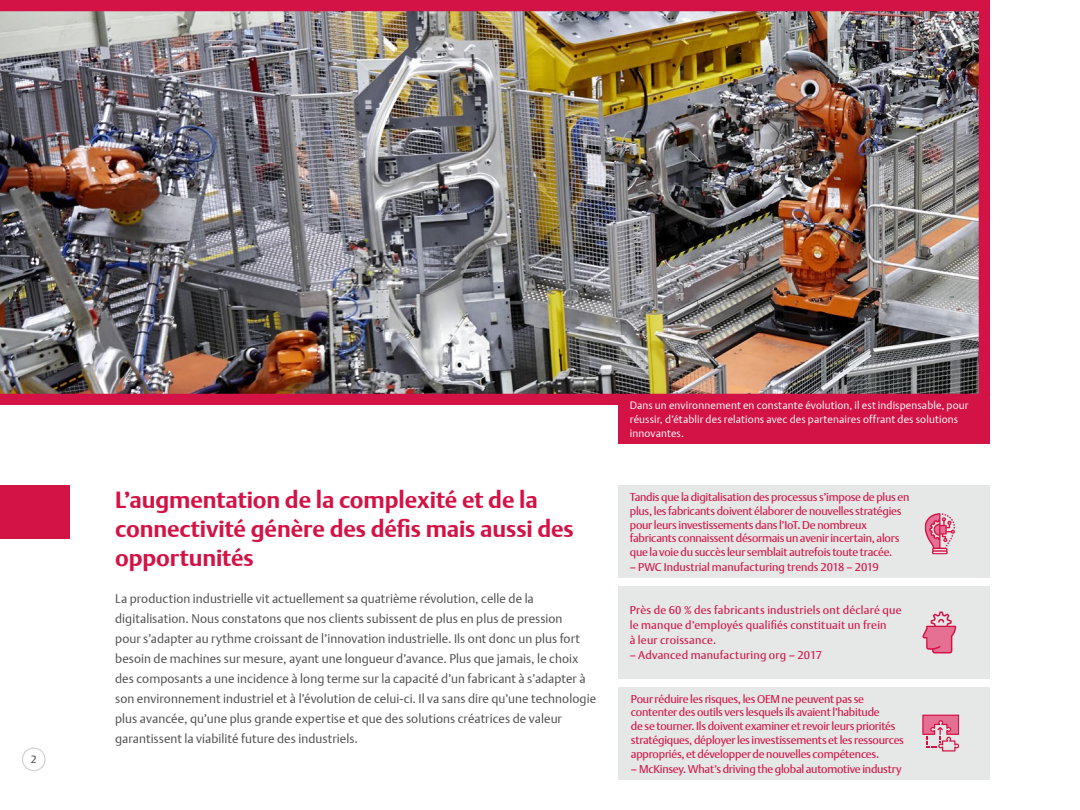
<style>
.page{position:relative;width:1080px;height:810px;background:#fff}
.page>*{position:absolute;margin:0;border:0;box-sizing:border-box;transform-origin:0 0}
.t1{font:700 23.38px/29.1px "DTL Argo T";letter-spacing:-.005em;color:#d31245}
.BODY_sm{font:300 12.5px/20px "DTL Argo T";letter-spacing:.005em;color:#4d4d4f}
.t2{font:11.25px/13.8px "DTL Argo T";letter-spacing:-.02em;color:#d31245}
.t3{font:11.25px/15px "DTL Argo T";letter-spacing:.02em;color:#d31245}
.t4{font:11.25px "DTL Argo T";color:#d31245}
.SMALLEST{font:300 10.62px/13.8px "DTL Argo T";letter-spacing:.01em;color:#fff}
.t5{font:10.62px "DTL Argo T";color:#4d4d4f}
</style>
<div class="page">
<div style="left:22px;top:748px;width:24px;height:23px;border:1px solid #d1d3d4;border-radius:50%"></div>
<div style="left:0;top:485px;width:70px;height:53px;background:#d31245"></div>
<div style="left:619px;top:485px;width:371px;height:93px;background:#e6e7e7"></div>
<div style="left:619px;top:586px;width:371px;height:93px;background:#e6e7e7"></div>
<div style="left:619px;top:687px;width:371px;height:93px;background:#e6e7e7"></div>
<svg style="left:925px;top:513px;width:30px;height:42px"></svg>
<svg style="left:922px;top:611px;width:34px;height:42px"></svg>
<svg style="left:922px;top:715px;width:37px;height:36px"></svg>
<img style="left:0;top:0;width:990px;height:405px">
<div style="left:619px;top:394px;width:371px;height:50px;background:#d31245"></div>
<p class="t5" style="left:31px;top:753px;width:7px">2</p>
<p class="t1" style="left:115px;top:485px;width:460px">L’augmentation de la complexité et de la connectivité génère des défis mais aussi des opportunités</p>
<p class="BODY_sm" style="left:115px;top:589px;width:482px">La production industrielle vit actuellement sa quatrième révolution, celle de la digitalisation. Nous constatons que nos clients subissent de plus en plus de pression<br>pour s’adapter au rythme croissant de l’innovation industrielle. Ils ont donc un plus fort besoin de machines sur mesure, ayant une longueur d’avance. Plus que jamais, le choix des composants a une incidence à long terme sur la capacité d’un fabricant à s’adapter à son environnement industriel et à l’évolution de celui-ci. Il va sans dire qu’une technologie plus avancée, qu’une plus grande expertise et que des solutions créatrices de valeur garantissent la viabilité future des industriels.</p>
<p class="SMALLEST" style="left:630px;top:398px;width:340px">Dans un environnement en constante évolution, il est indispensable, pour réussir, d’établir des relations avec des partenaires offrant des solutions innovantes.</p>
<p class="t2" style="left:630px;top:490px;width:281px">Tandis que la digitalisation des processus s’impose de plus en plus, les fabricants doivent élaborer de nouvelles stratégies pour leurs investissements dans l’IoT. De nombreux fabricants connaissent désormais un avenir incertain, alors que la voie du succès leur semblait autrefois toute tracée.</p>
<p class="t4" style="left:630px;top:561px;width:251px">– PWC Industrial manufacturing trends 2018 – 2019</p>
<p class="t3" style="left:630px;top:603px;width:273px">Près de 60 % des fabricants industriels ont déclaré que le manque d’employés qualifiés constituait un frein<br>à leur croissance.</p>
<p class="t3" style="left:630px;top:648px;width:194px">– Advanced manufacturing org – 2017</p>
<p class="t2" style="left:631px;top:692px;width:275px">Pour réduire les risques, les OEM ne peuvent pas se contenter des outils vers lesquels ils avaient l’habitude<br>de se tourner. Ils doivent examiner et revoir leurs priorités stratégiques, déployer les investissements et les ressources appropriés, et développer de nouvelles compétences.</p>
<p class="t2" style="left:631px;top:762px;width:272px">– McKinsey. What’s driving the global automotive industry</p>
</div>
